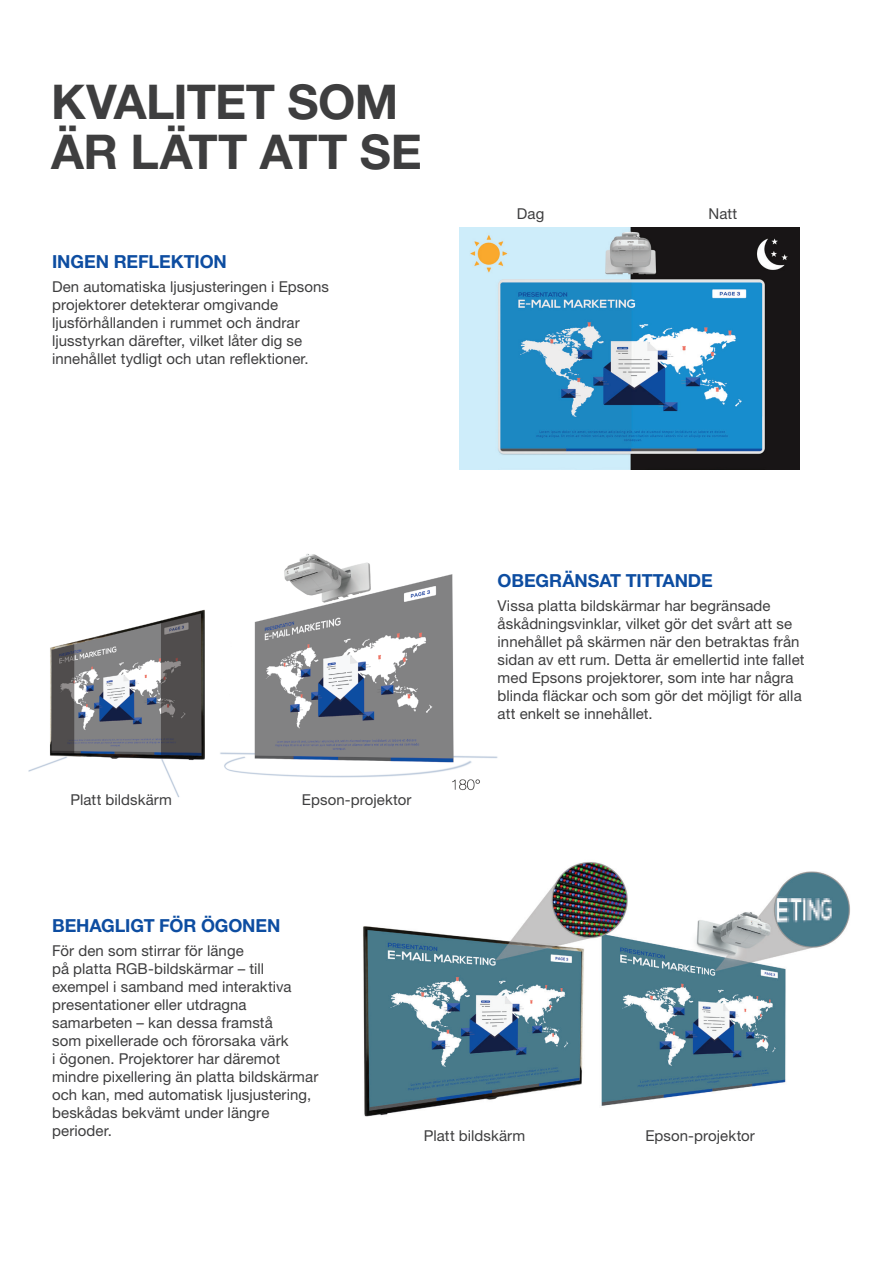
<style>
.page{position:relative;width:893px;height:1263px;background:#fff}
.page>*{position:absolute;margin:0;border:0;box-sizing:border-box;transform-origin:0 0}
.Headline_innerpages{font:700 48px/49.5px "Helvetica Neue LT Pro";letter-spacing:-.01em;color:#3e3e3f}
.Subheads{font:700 18px "Helvetica Neue LT Pro";letter-spacing:-.005em;color:#0d4da1}
.Body{font:15px/18px "Helvetica Neue LT Pro";letter-spacing:.005em;color:#3e3e3f}
</style>
<div class="page">
<img style="left:28px;top:553px;width:470px;height:245px">
<img style="left:363px;top:862px;width:487px;height:255px">
<img style="left:459px;top:228px;width:340px;height:242px">
<p class="Headline_innerpages" style="left:51px;top:76px;width:372px">KVALITET SOM<br>ÄR LÄTT ATT SE</p>
<p class="Subheads" style="left:52px;top:250px;width:176px">INGEN REFLEKTION</p>
<p class="Body" style="left:52px;top:278px;width:278px">Den automatiska ljusjusteringen i Epsons projektorer detekterar omgivande ljusförhållanden i rummet och ändrar ljusstyrkan därefter, vilket låter dig se innehållet tydligt och utan reflektioner.</p>
<p class="Body" style="left:517px;top:204px;width:29px">Dag</p>
<p class="Body" style="left:708px;top:204px;width:30px">Natt</p>
<p class="Body" style="left:71px;top:790px;width:103px">Platt bildskärm</p>
<p class="Body" style="left:302px;top:790px;width:111px">Epson-projektor</p>
<p class="Subheads" style="left:498px;top:569px;width:217px">OBEGRÄNSAT TITTANDE</p>
<p class="Body" style="left:498px;top:596px;width:308px">Vissa platta bildskärmar har begränsade åskådningsvinklar, vilket gör det svårt att se innehållet på skärmen när den betraktas från sidan av ett rum. Detta är emellertid inte fallet med Epsons projektorer, som inte har några blinda fläckar och som gör det möjligt för alla att enkelt se innehållet.</p>
<p class="Subheads" style="left:52px;top:914px;width:230px">BEHAGLIGT FÖR ÖGONEN</p>
<p class="Body" style="left:52px;top:941px;width:268px">För den som stirrar för länge<br>på platta RGB-bildskärmar – till exempel i samband med interaktiva presentationer eller utdragna samarbeten – kan dessa framstå<br>som pixellerade och förorsaka värk<br>i ögonen. Projektorer har däremot mindre pixellering än platta bildskärmar och kan, med automatisk ljusjustering, beskådas bekvämt under längre perioder.</p>
<p class="Body" style="left:424px;top:1126px;width:103px">Platt bildskärm</p>
<p class="Body" style="left:645px;top:1126px;width:111px">Epson-projektor</p>
</div>
